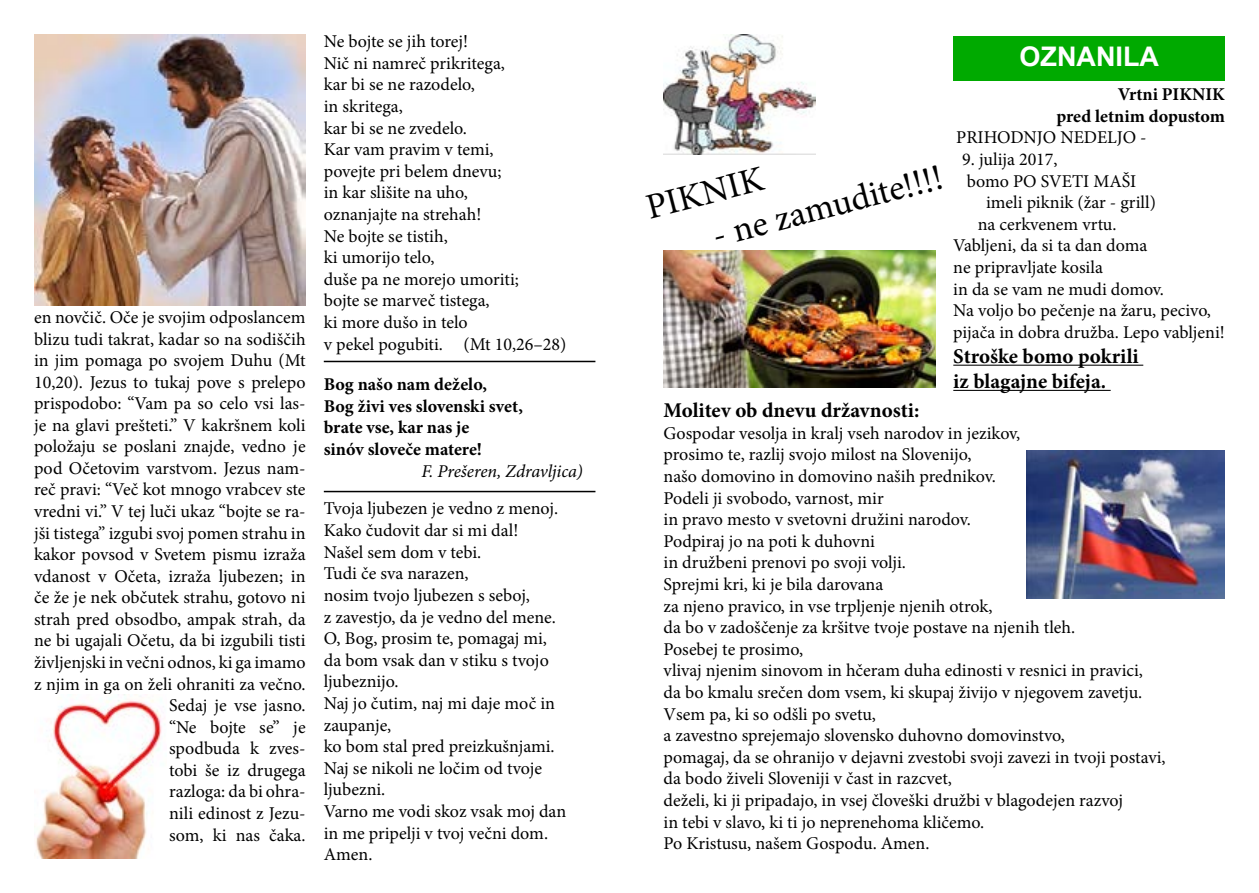
<style>
.page{position:relative;width:1259px;height:893px;background:#fff}
.page>*{position:absolute;margin:0;border:0;box-sizing:border-box;transform-origin:0 0}
.t1{font:36px "Minion Pro";color:#000}
.t2{font:700 27px "Arial";color:#fff}
.t3{font:700 21px/25.2px "Minion Pro";color:#000}
.t4{font:18px/21.6px "Minion Pro";color:#000}
.t5{font:700 18px/21.6px "Minion Pro";color:#000;text-align:right}
.t6{font:italic 18px "Minion Pro";letter-spacing:-.005em;color:#000}
</style>
<div class="page">
<div style="left:953px;top:37px;width:272px;height:44px;background:#0a0"></div>
<hr style="left:953px;top:365px;width:190px;height:1px;background:#000">
<hr style="left:953px;top:390px;width:157px;height:1px;background:#000">
<img style="left:34px;top:34px;width:272px;height:272px">
<hr style="left:324px;top:361px;width:271px;height:1px;background:#000">
<img style="left:36px;top:694px;width:126px;height:165px">
<hr style="left:324px;top:491px;width:271px;height:1px;background:#000">
<img style="left:1026px;top:451px;width:199px;height:147px">
<img style="left:663px;top:251px;width:273px;height:136px">
<img style="left:663px;top:34px;width:152px;height:120px">
<p class="t4" style="left:34px;top:306px;width:273px;text-align:right">en novčič. Oče je svojim odposlancem blizu tudi takrat, kadar so na sodiščih in jim pomaga po svojem Duhu (Mt<br>10,20). Jezus to tukaj pove s prelepo prispodobo: “Vam pa so celo vsi las&shy;je na glavi prešteti.” V kakršnem koli položaju se poslani znajde, vedno je pod Očetovim varstvom. Jezus nam&shy;reč pravi: “Več kot mnogo vrabcev ste vredni vi.” V tej luči ukaz “bojte se ra&shy;jši tistega” izgubi svoj pomen strahu in kakor povsod v Svetem pismu izraža vdanost v Očeta, izraža ljubezen; in če že je nek občutek strahu, gotovo ni strah pred obsodbo, ampak strah, da ne bi ugajali Očetu, da bi izgubili tisti življenjski in večni odnos, ki ga imamo z njim in ga on želi ohraniti za večno.<br>Sedaj je vse jasno.<br>“Ne bojte se” je<br>spodbuda k zves-<br>tobi še iz drugega<br>razloga: da bi ohra-<br>nili edinost z Jezu-<br>som, ki nas čaka.</p>
<p class="t4" style="left:324px;top:31px;width:244px">Ne bojte se jih torej!<br>Nič ni namreč prikritega,<br>kar bi se ne razodelo,<br>in skritega,<br>kar bi se ne zvedelo.<br>Kar vam pravim v temi,<br>povejte pri belem dnevu;<br>in kar slišite na uho,<br>oznanjajte na strehah!<br>Ne bojte se tistih,<br>ki umorijo telo,<br>duše pa ne morejo umoriti;<br>bojte se marveč tistega,<br>ki more dušo in telo<br>v pekel pogubiti. (Mt 10,26–28)</p>
<p class="t5" style="left:324px;top:373px;width:201px;text-align:left">Bog našo nam deželo,<br>Bog živi ves slovenski svet, brate vse, kar nas je<br>sinóv sloveče matere!</p>
<p class="t6" style="left:421px;top:458px;width:163px">F. Prešeren, Zdravljica)</p>
<p class="t4" style="left:324px;top:498px;width:244px">Tvoja ljubezen je vedno z menoj.<br>Kako čudovit dar si mi dal!<br>Našel sem dom v tebi.<br>Tudi če sva narazen,<br>nosim tvojo ljubezen s seboj,<br>z zavestjo, da je vedno del mene.<br>O, Bog, prosim te, pomagaj mi, da bom vsak dan v stiku s tvojo ljubeznijo.<br>Naj jo čutim, naj mi daje moč in zaupanje,<br>ko bom stal pred preizkušnjami.<br>Naj se nikoli ne ločim od tvoje ljubezni.<br>Varno me vodi skoz vsak moj dan in me pripelji v tvoj večni dom.<br>Amen.</p>
<h1 class="t1" style="left:707px;top:211px;width:238px;rotate:-14deg">- ne zamudite!!!!</h1>
<h1 class="t1" style="left:641px;top:184px;width:121px;rotate:-14deg">PIKNIK</h1>
<h2 class="t2" style="left:1019px;top:39px;width:141px">OZNANILA</h2>
<p class="t5" style="left:1056px;top:83px;width:170px">Vrtni PIKNIK<br>pred letnim dopustom</p>
<p class="t4" style="left:956px;top:127px;width:192px">PRIHODNJO NEDELJO -</p>
<p class="t4" style="left:962px;top:149px;width:97px">9. julija 2017,</p>
<p class="t4" style="left:966px;top:170px;width:171px">bomo PO SVETI MAŠI</p>
<p class="t4" style="left:986px;top:192px;width:171px">imeli piknik (žar - grill)</p>
<p class="t4" style="left:977px;top:213px;width:140px">na cerkvenem vrtu.</p>
<p class="t4" style="left:953px;top:235px;width:196px">Vabljeni, da si ta dan doma</p>
<p class="t4" style="left:953px;top:257px;width:151px">ne pripravljate kosila</p>
<p class="t4" style="left:953px;top:278px;width:212px">in da se vam ne mudi domov.</p>
<p class="t4" style="left:953px;top:300px;width:259px">Na voljo bo pečenje na žaru, pecivo,</p>
<p class="t4" style="left:953px;top:321px;width:273px">pijača in dobra družba. Lepo vabljeni!</p>
<p class="t3" style="left:953px;top:343px;width:187px">Stroške bomo pokrili iz blagajne bifeja.</p>
<p class="t3" style="left:663px;top:398px;width:257px">Molitev ob dnevu državnosti:</p>
<p class="t4" style="left:663px;top:422px;width:503px">Gospodar vesolja in kralj vseh narodov in jezikov,<br>prosimo te, razlij svojo milost na Slovenijo,<br>našo domovino in domovino naših prednikov.<br>Podeli ji svobodo, varnost, mir<br>in pravo mesto v svetovni družini narodov.<br>Podpiraj jo na poti k duhovni<br>in družbeni prenovi po svoji volji.<br>Sprejmi kri, ki je bila darovana<br>za njeno pravico, in vse trpljenje njenih otrok,<br>da bo v zadoščenje za kršitve tvoje postave na njenih tleh.<br>Posebej te prosimo,<br>vlivaj njenim sinovom in hčeram duha edinosti v resnici in pravici,<br>da bo kmalu srečen dom vsem, ki skupaj živijo v njegovem zavetju.<br>Vsem pa, ki so odšli po svetu,<br>a zavestno sprejemajo slovensko duhovno domovinstvo,<br>pomagaj, da se ohranijo v dejavni zvestobi svoji zavezi in tvoji postavi, da bodo živeli Sloveniji v čast in razcvet,<br>deželi, ki ji pripadajo, in vsej človeški družbi v blagodejen razvoj<br>in tebi v slavo, ki ti jo neprenehoma kličemo.<br>Po Kristusu, našem Gospodu. Amen.</p>
</div>
